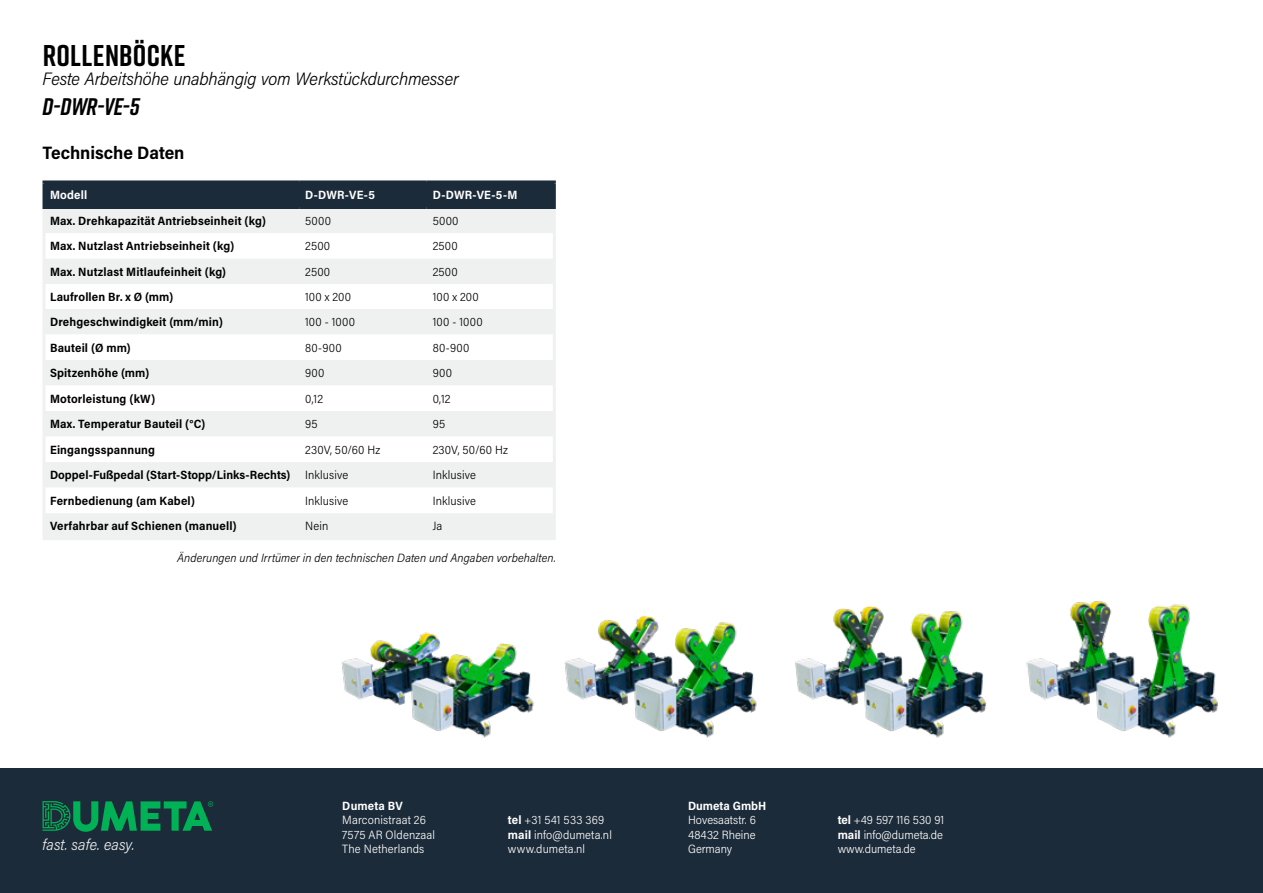
<style>
.page{position:relative;width:1263px;height:893px;background:#fff}
.page>*{position:absolute;margin:0;border:0;box-sizing:border-box;transform-origin:0 0}
.t1{font:700 30px "Rift";letter-spacing:.01em;color:#000}
.t2{font:italic 700 24px "Rift";color:#000}
.t3{font:italic 300 18px "Acumin Pro Semi Cond";letter-spacing:-.01em;color:#000}
.t4{font:700 18px "Acumin Pro Semi Cond";letter-spacing:-.005em;color:#000}
.t5{font:italic 300 15.6px "Acumin Pro Semi Cond";letter-spacing:.01em;color:#eff0f0}
.t6{font:700 12px "Acumin Pro Semi Cond";letter-spacing:.015em;color:#000}
.t7{font:300 12px/14.4px "Acumin Pro Semi Cond";letter-spacing:.005em;color:#fff}
.t8{font:300 12px "Acumin Pro Semi Cond";letter-spacing:.015em;color:#000}
.t9{font:italic 300 12px "Acumin Pro Semi Cond";letter-spacing:.005em;color:#000}
.t10{font:700 12px "Acumin Pro Semi Cond";letter-spacing:.01em;color:#fff}
.s1{font-weight:300}
.s2{font-weight:700}
</style>
<div class="page">
<div style="left:0;top:768px;width:1263px;height:125px;background:#1c2b39"></div>
<svg style="left:43px;top:801px;width:170px;height:31px"></svg>
<img style="left:1026px;top:601px;width:192px;height:137px">
<img style="left:795px;top:606px;width:192px;height:132px">
<img style="left:564px;top:616px;width:193px;height:122px">
<img style="left:341px;top:632px;width:193px;height:106px">
<div style="left:46px;top:183px;width:507px;height:23px;background:#1c2b39"></div>
<div style="left:46px;top:209px;width:507px;height:328px;background:#eff0f0"></div>
<svg style="left:46px;top:233px;width:507px;height:280px"></svg>
<hr style="left:43px;top:180px;width:256px;height:3px;background:#1c2b39">
<hr style="left:43px;top:183px;width:3px;height:23px;background:#1c2b39">
<hr style="left:299px;top:180px;width:128px;height:3px;background:#1c2b39">
<hr style="left:298px;top:183px;width:3px;height:23px;background:#1c2b39">
<hr style="left:427px;top:180px;width:129px;height:3px;background:#1c2b39">
<hr style="left:425px;top:183px;width:3px;height:23px;background:#1c2b39">
<hr style="left:553px;top:183px;width:3px;height:23px;background:#1c2b39">
<hr style="left:43px;top:206px;width:256px;height:3px;background:#1c2b39">
<hr style="left:299px;top:206px;width:128px;height:3px;background:#1c2b39">
<hr style="left:427px;top:206px;width:129px;height:3px;background:#1c2b39">
<hr style="left:43px;top:209px;width:3px;height:24px;background:#eff0f0">
<hr style="left:553px;top:209px;width:3px;height:24px;background:#eff0f0">
<hr style="left:43px;top:233px;width:3px;height:26px;background:#eff0f0">
<hr style="left:553px;top:233px;width:3px;height:26px;background:#eff0f0">
<hr style="left:43px;top:259px;width:3px;height:25px;background:#eff0f0">
<hr style="left:553px;top:259px;width:3px;height:25px;background:#eff0f0">
<hr style="left:43px;top:284px;width:3px;height:25px;background:#eff0f0">
<hr style="left:553px;top:284px;width:3px;height:25px;background:#eff0f0">
<hr style="left:43px;top:309px;width:3px;height:25px;background:#eff0f0">
<hr style="left:553px;top:309px;width:3px;height:25px;background:#eff0f0">
<hr style="left:43px;top:334px;width:3px;height:26px;background:#eff0f0">
<hr style="left:553px;top:334px;width:3px;height:26px;background:#eff0f0">
<hr style="left:43px;top:360px;width:3px;height:26px;background:#eff0f0">
<hr style="left:553px;top:360px;width:3px;height:26px;background:#eff0f0">
<hr style="left:43px;top:386px;width:3px;height:25px;background:#eff0f0">
<hr style="left:553px;top:386px;width:3px;height:25px;background:#eff0f0">
<hr style="left:43px;top:411px;width:3px;height:26px;background:#eff0f0">
<hr style="left:553px;top:411px;width:3px;height:26px;background:#eff0f0">
<hr style="left:43px;top:437px;width:3px;height:25px;background:#eff0f0">
<hr style="left:553px;top:437px;width:3px;height:25px;background:#eff0f0">
<hr style="left:43px;top:462px;width:3px;height:26px;background:#eff0f0">
<hr style="left:553px;top:462px;width:3px;height:26px;background:#eff0f0">
<hr style="left:43px;top:488px;width:3px;height:25px;background:#eff0f0">
<hr style="left:553px;top:488px;width:3px;height:25px;background:#eff0f0">
<hr style="left:43px;top:513px;width:3px;height:24px;background:#eff0f0">
<hr style="left:553px;top:513px;width:3px;height:24px;background:#eff0f0">
<hr style="left:43px;top:537px;width:256px;height:3px;background:#eff0f0">
<hr style="left:299px;top:537px;width:128px;height:3px;background:#eff0f0">
<hr style="left:427px;top:537px;width:129px;height:3px;background:#eff0f0">
<h1 class="t1" style="left:43px;top:34px;width:145px">ROLLENBÖCKE</h1>
<h3 class="t3" style="left:43px;top:67px;width:418px">Feste Arbeitshöhe unabhängig vom Werkstückdurchmesser</h3>
<h2 class="t2" style="left:43px;top:90px;width:99px">D-DWR-VE-5</h2>
<h3 class="t4" style="left:43px;top:140px;width:143px">Technische Daten</h3>
<p class="t10" style="left:50px;top:186px;width:39px">Modell</p>
<p class="t10" style="left:305px;top:186px;width:71px">D-DWR-VE-5</p>
<p class="t10" style="left:433px;top:186px;width:86px">D-DWR-VE-5-M</p>
<p class="t6" style="left:50px;top:212px;width:217px">Max. Drehkapazität Antriebseinheit (kg)</p>
<p class="t8" style="left:305px;top:212px;width:27px">5000</p>
<p class="t8" style="left:433px;top:212px;width:27px">5000</p>
<p class="t6" style="left:50px;top:238px;width:186px">Max. Nutzlast Antriebseinheit (kg)</p>
<p class="t8" style="left:305px;top:238px;width:27px">2500</p>
<p class="t8" style="left:433px;top:238px;width:27px">2500</p>
<p class="t6" style="left:50px;top:263px;width:178px">Max. Nutzlast Mitlaufeinheit (kg)</p>
<p class="t8" style="left:305px;top:263px;width:27px">2500</p>
<p class="t8" style="left:433px;top:263px;width:27px">2500</p>
<p class="t6" style="left:50px;top:288px;width:125px">Laufrollen Br. x Ø (mm)</p>
<p class="t8" style="left:305px;top:288px;width:47px">100 x 200</p>
<p class="t8" style="left:433px;top:288px;width:47px">100 x 200</p>
<p class="t6" style="left:50px;top:314px;width:174px">Drehgeschwindigkeit (mm/min)</p>
<p class="t8" style="left:305px;top:314px;width:51px">100 - 1000</p>
<p class="t8" style="left:433px;top:314px;width:51px">100 - 1000</p>
<p class="t6" style="left:50px;top:339px;width:82px">Bauteil (Ø mm)</p>
<p class="t8" style="left:305px;top:339px;width:38px">80-900</p>
<p class="t8" style="left:433px;top:339px;width:38px">80-900</p>
<p class="t6" style="left:50px;top:365px;width:101px">Spitzenhöhe (mm)</p>
<p class="t8" style="left:305px;top:365px;width:21px">900</p>
<p class="t8" style="left:433px;top:365px;width:21px">900</p>
<p class="t6" style="left:50px;top:390px;width:107px">Motorleistung (kW)</p>
<p class="t8" style="left:305px;top:390px;width:19px">0,12</p>
<p class="t8" style="left:433px;top:390px;width:19px">0,12</p>
<p class="t6" style="left:50px;top:416px;width:157px">Max. Temperatur Bauteil (°C)</p>
<p class="t8" style="left:305px;top:416px;width:14px">95</p>
<p class="t8" style="left:433px;top:416px;width:14px">95</p>
<p class="t6" style="left:50px;top:441px;width:107px">Eingangsspannung</p>
<p class="t8" style="left:305px;top:441px;width:77px">230V, 50/60 Hz</p>
<p class="t8" style="left:433px;top:441px;width:77px">230V, 50/60 Hz</p>
<p class="t6" style="left:50px;top:467px;width:300px">Doppel-Fußpedal (Start-Stopp/Links-Rechts) <span class="s1">Inklusive</span></p>
<p class="t8" style="left:433px;top:467px;width:45px">Inklusive</p>
<p class="t6" style="left:50px;top:492px;width:147px">Fernbedienung (am Kabel)</p>
<p class="t8" style="left:305px;top:492px;width:45px">Inklusive</p>
<p class="t8" style="left:433px;top:492px;width:45px">Inklusive</p>
<p class="t6" style="left:50px;top:518px;width:188px">Verfahrbar auf Schienen (manuell)</p>
<p class="t8" style="left:305px;top:518px;width:25px">Nein</p>
<p class="t8" style="left:433px;top:518px;width:11px">Ja</p>
<p class="t9" style="left:177px;top:550px;width:380px">Änderungen und Irrtümer in den technischen Daten und Angaben vorbehalten.</p>
<h3 class="t5" style="left:43px;top:833px;width:93px">fast. safe. easy.</h3>
<p class="t10" style="left:342px;top:797px;width:62px">Dumeta BV</p>
<p class="t7" style="left:342px;top:812px;width:94px">Marconistraat 26<br>7575 AR Oldenzaal<br>The Netherlands</p>
<p class="t10" style="left:688px;top:797px;width:80px">Dumeta GmbH</p>
<p class="t7" style="left:688px;top:812px;width:69px;text-align:justify">Hovesaatstr. 6<br>48432 Rheine Germany</p>
<p class="t7" style="left:508px;top:812px;width:106px"><span class="s2">tel</span> +31 541 533 369 <span class="s2">mail</span> info@dumeta.nl www.dumeta.nl</p>
<p class="t7" style="left:838px;top:812px;width:108px;text-align:justify"><span class="s2">tel</span> +49 597 116 530 91 <span class="s2">mail</span> info@dumeta.de www.dumeta.de</p>
</div>
